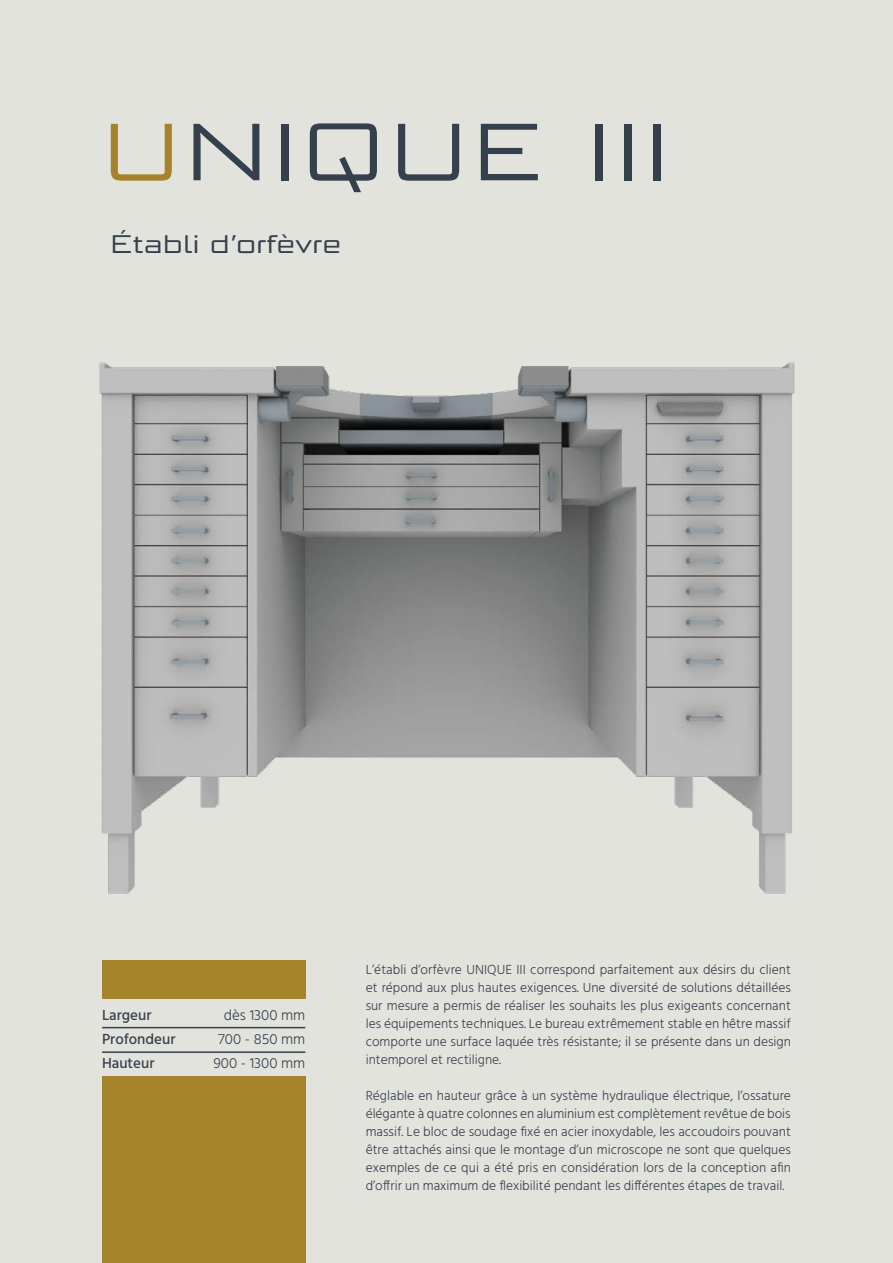
<style>
.page{position:relative;width:893px;height:1263px;background:#e3e3de}
.page>*{position:absolute;margin:0;border:0;box-sizing:border-box;transform-origin:0 0}
.t1{font:81px "Bunken Tech Sans Std Wide";letter-spacing:.07em;color:#35404d}
.t2{font:25.5px "Bunken Tech Sans Std Wide";color:#35404d}
.t3{font:300 15px "Hind";color:#35404d}
.t4{font:500 15px "Hind";color:#35404d}
.t5{font:300 13.5px/18px "Hind";color:#35404d;text-align:justify}
.s1{color:#a4832a}
</style>
<div class="page">
<div style="left:102px;top:1077px;width:203px;height:186px;background:#a4832a"></div>
<div style="left:102px;top:960px;width:203px;height:38px;background:#a4832a"></div>
<hr style="left:102px;top:1027px;width:203px;height:1px;background:#35404d">
<hr style="left:102px;top:1051px;width:203px;height:2px;background:#35404d">
<img style="left:99px;top:362px;width:696px;height:532px">
<h1 class="t1" style="left:103px;top:102px;width:567px"><span class="s1">U</span>NIQUE III</h1>
<h2 class="t2" style="left:111px;top:229px;width:232px">Établi d’orfèvre</h2>
<p class="t4" style="left:102px;top:1005px;width:51px">Largeur</p>
<p class="t3" style="left:224px;top:1005px;width:83px">dès 1300 mm</p>
<p class="t4" style="left:102px;top:1029px;width:75px">Profondeur</p>
<p class="t3" style="left:218px;top:1029px;width:89px">700 - 850 mm</p>
<p class="t4" style="left:102px;top:1053px;width:54px">Hauteur</p>
<p class="t3" style="left:214px;top:1053px;width:93px">900 - 1300 mm</p>
<p class="t5" style="left:366px;top:962px;width:427px">L’établi d’orfèvre UNIQUE III correspond parfaitement aux désirs du client et répond aux plus hautes exigences. Une diversité de solutions détaillées sur mesure a permis de réaliser les souhaits les plus exigeants concernant les équipements techniques. Le bureau extrêmement stable en hêtre massif comporte une surface laquée très résistante; il se présente dans un design intemporel et rectiligne.</p>
<p class="t5" style="left:366px;top:1088px;width:427px">Réglable en hauteur grâce à un système hydraulique électrique, l’ossature élégante à quatre colonnes en aluminium est complètement revêtue de bois massif. Le bloc de soudage fixé en acier inoxydable, les accoudoirs pouvant être attachés ainsi que le montage d’un microscope ne sont que quelques exemples de ce qui a été pris en considération lors de la conception afin d’offrir un maximum de flexibilité pendant les différentes étapes de travail.</p>
</div>
